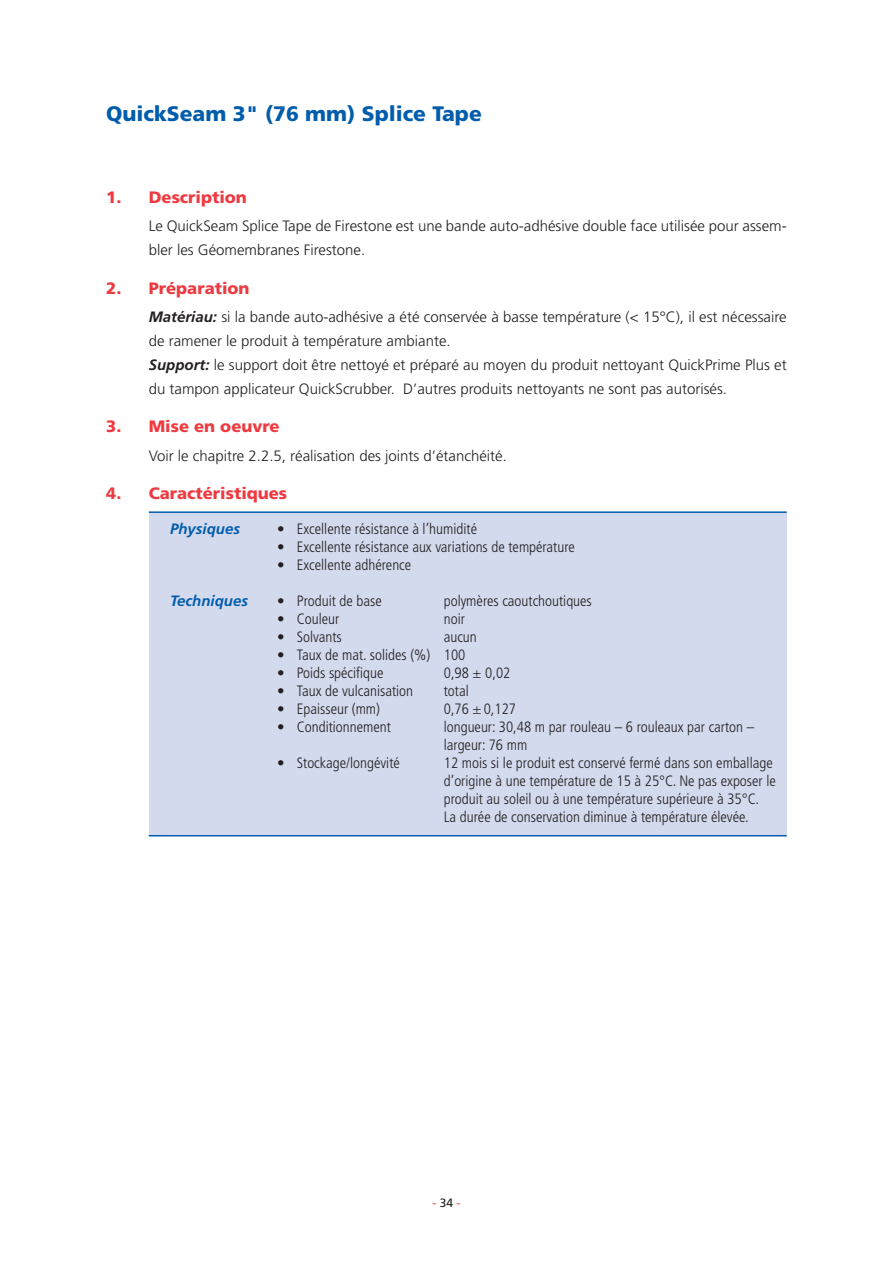
<style>
.page{position:relative;width:893px;height:1263px;background:#fff}
.page>*{position:absolute;margin:0;border:0;box-sizing:border-box;transform-origin:0 0}
.t1{font:900 21px "Frutiger";color:#015dab}
.t2{font:900 16.5px "Frutiger";color:#ee3a41}
.t3{font:300 condensed 15px/18px "Frutiger";color:#231f20}
.t4{font:300 15px/24px "Frutiger";color:#231f20}
.t5{font:italic 700 15px "Frutiger";color:#015dab}
.t6{font:12px "Frutiger";color:#ee3a41}
.s1{font-weight:700;font-style:italic}
.s2{color:#231f20}
</style>
<div class="page">
<div style="left:149px;top:512px;width:638px;height:324px;background:#d3daee"></div>
<hr style="left:149px;top:511px;width:638px;height:2px;background:#015dab">
<hr style="left:149px;top:835px;width:638px;height:1px;background:#015dab">
<h1 class="t1" style="left:106px;top:101px;width:377px">QuickSeam 3" (76 mm) Splice Tape</h1>
<p class="t2" style="left:106px;top:187px;width:142px">1. Description</p>
<p class="t4" style="left:149px;top:214px;width:639px">Le QuickSeam Splice Tape de Firestone est une bande auto-adhésive double face utilisée pour assem&shy;bler les Géomembranes Firestone.</p>
<p class="t2" style="left:106px;top:278px;width:145px">2. Préparation</p>
<p class="t4" style="left:149px;top:305px;width:639px"><span class="s1">Matériau:</span> si la bande auto-adhésive a été conservée à basse température (&lt; 15°C), il est nécessaire de ramener le produit à température ambiante.<br><span class="s1">Support:</span> le support doit être nettoyé et préparé au moyen du produit nettoyant QuickPrime Plus et du tampon applicateur QuickScrubber. D’autres produits nettoyants ne sont pas autorisés.</p>
<p class="t2" style="left:106px;top:417px;width:175px">3. Mise en oeuvre</p>
<p class="t4" style="left:149px;top:443px;width:360px">Voir le chapitre 2.2.5, réalisation des joints d’étanchéité.</p>
<p class="t2" style="left:106px;top:483px;width:182px">4. Caractéristiques</p>
<p class="t5" style="left:170px;top:520px;width:72px">Physiques</p>
<p class="t3" style="left:277px;top:520px;width:201px">• Excellente résistance à l’humidité</p>
<p class="t3" style="left:277px;top:538px;width:299px">• Excellente résistance aux variations de température</p>
<p class="t3" style="left:277px;top:556px;width:135px">• Excellente adhérence</p>
<p class="t5" style="left:170px;top:592px;width:80px">Techniques</p>
<p class="t3" style="left:277px;top:592px;width:106px">• Produit de base</p>
<p class="t3" style="left:444px;top:592px;width:150px">polymères caoutchoutiques</p>
<p class="t3" style="left:277px;top:610px;width:64px">• Couleur</p>
<p class="t3" style="left:444px;top:610px;width:23px">noir</p>
<p class="t3" style="left:277px;top:628px;width:66px">• Solvants</p>
<p class="t3" style="left:444px;top:628px;width:35px">aucun</p>
<p class="t3" style="left:277px;top:646px;width:190px">• Taux de mat. solides (%) 100</p>
<p class="t3" style="left:277px;top:664px;width:108px">• Poids spécifique</p>
<p class="t3" style="left:444px;top:664px;width:68px">0,98 ± 0,02</p>
<p class="t3" style="left:277px;top:682px;width:137px">• Taux de vulcanisation</p>
<p class="t3" style="left:444px;top:682px;width:27px">total</p>
<p class="t3" style="left:277px;top:700px;width:104px">• Epaisseur (mm)</p>
<p class="t3" style="left:444px;top:700px;width:74px">0,76 ±0,127</p>
<p class="t3" style="left:277px;top:718px;width:115px">• Conditionnement</p>
<p class="t3" style="left:444px;top:718px;width:312px">longueur: 30,48 m par rouleau – 6 rouleaux par carton – largeur: 76 mm</p>
<p class="t3" style="left:277px;top:754px;width:124px">• Stockage/longévité</p>
<p class="t3" style="left:444px;top:754px;width:333px">12 mois si le produit est conservé fermé dans son emballage d’origine à une température de 15 à 25°C. Ne pas exposer le produit au soleil ou à une température supérieure à 35°C.<br>La durée de conservation diminue à température élevée.</p>
<p class="t6" style="left:432px;top:1195px;width:30px">- <span class="s2">34</span> -</p>
</div>
